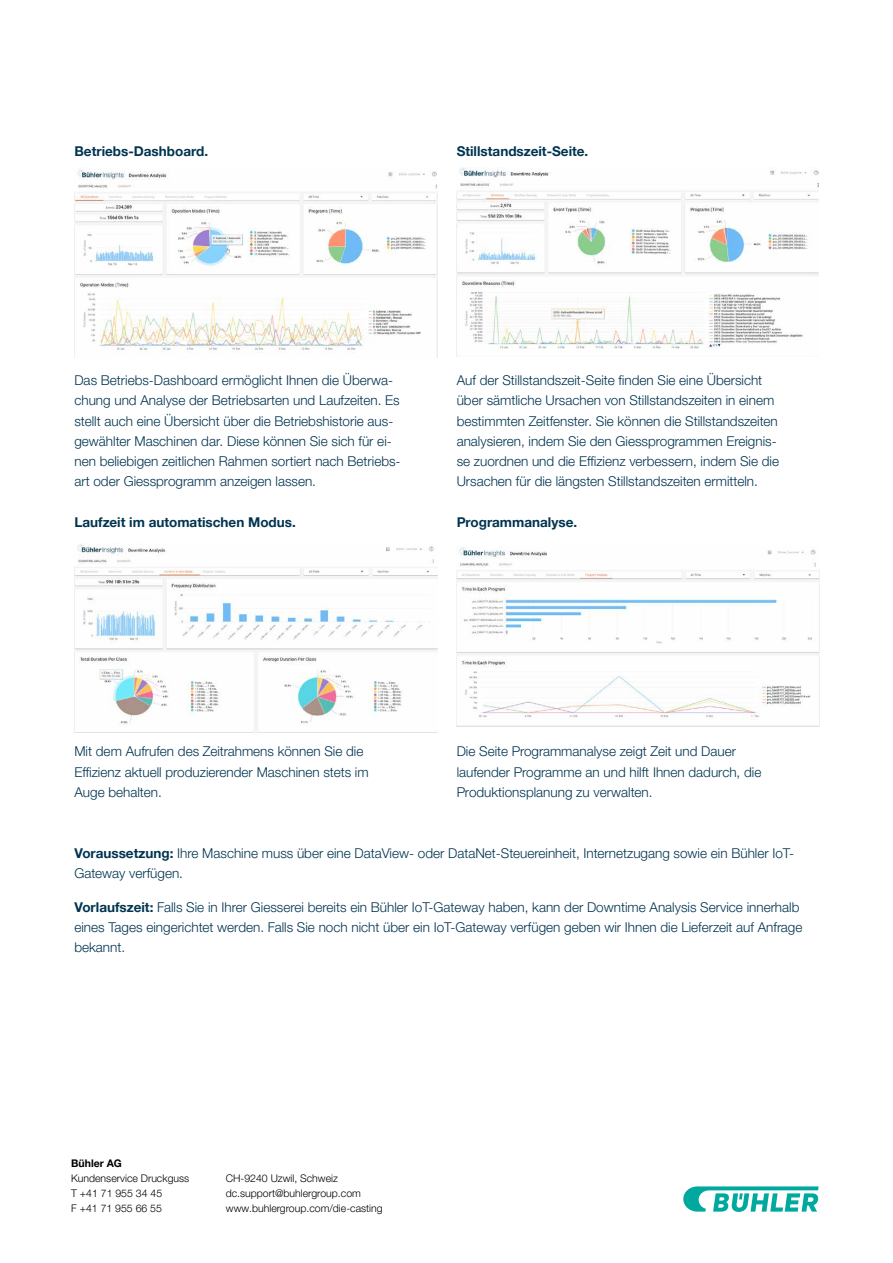
<style>
.page{position:relative;width:893px;height:1263px;background:#fff}
.page>*{position:absolute;margin:0;border:0;box-sizing:border-box;transform-origin:0 0}
.t1{font:300 13.5px/20.2px "Helvetica Neue LTW1 G";color:#003450}
.t2{font:700 13.5px "Helvetica Neue LTW1 G";color:#003450}
.t3{font:300 10.5px "Helvetica Neue LTW1 G";color:#000}
.t4{font:700 10.5px "Helvetica Neue LTW1 G";color:#000}
.s1{font-weight:700}
</style>
<div class="page">
<svg style="left:683px;top:1186px;width:136px;height:26px"></svg>
<img style="left:74px;top:167px;width:363px;height:190px">
<img style="left:74px;top:543px;width:363px;height:189px">
<img style="left:457px;top:167px;width:362px;height:182px">
<img style="left:457px;top:547px;width:362px;height:179px">
<p class="t2" style="left:74px;top:142px;width:135px">Betriebs-Dashboard.</p>
<p class="t2" style="left:457px;top:142px;width:133px">Stillstandszeit-Seite.</p>
<p class="t1" style="left:74px;top:370px;width:328px">Das Betriebs-Dashboard ermöglicht Ihnen die Überwa&shy;chung und Analyse der Betriebsarten und Laufzeiten. Es stellt auch eine Übersicht über die Betriebshistorie aus&shy;gewählter Maschinen dar. Diese können Sie sich für ei&shy;nen beliebigen zeitlichen Rahmen sortiert nach Betriebs&shy;art oder Giessprogramm anzeigen lassen.</p>
<p class="t2" style="left:74px;top:514px;width:223px">Laufzeit im automatischen Modus.</p>
<p class="t1" style="left:457px;top:370px;width:324px">Auf der Stillstandszeit-Seite finden Sie eine Übersicht über sämtliche Ursachen von Stillstandszeiten in einem bestimmten Zeitfenster. Sie können die Stillstandszeiten analysieren, indem Sie den Giessprogrammen Ereignis&shy;se zuordnen und die Effizienz verbessern, indem Sie die Ursachen für die längsten Stillstandszeiten ermitteln.</p>
<p class="t2" style="left:457px;top:514px;width:122px">Programmanalyse.</p>
<p class="t1" style="left:74px;top:741px;width:296px">Mit dem Aufrufen des Zeitrahmens können Sie die<br>Effizienz aktuell produzierender Maschinen stets im<br>Auge behalten.</p>
<p class="t1" style="left:457px;top:741px;width:306px">Die Seite Programmanalyse zeigt Zeit und Dauer laufender Programme an und hilft Ihnen dadurch, die<br>Produktionsplanung zu verwalten.</p>
<p class="t1" style="left:74px;top:843px;width:721px"><span class="s1">Voraussetzung:</span> Ihre Maschine muss über eine DataView- oder DataNet-Steuereinheit, Internetzugang sowie ein Bühler IoT-<br>Gateway verfügen.</p>
<p class="t1" style="left:74px;top:897px;width:730px"><span class="s1">Vorlaufszeit:</span> Falls Sie in Ihrer Giesserei bereits ein Bühler IoT-Gateway haben, kann der Downtime Analysis Service innerhalb eines Tages eingerichtet werden. Falls Sie noch nicht über ein IoT-Gateway verfügen geben wir Ihnen die Lieferzeit auf Anfrage bekannt.</p>
<p class="t4" style="left:71px;top:1157px;width:52px">Bühler AG</p>
<p class="t3" style="left:71px;top:1172px;width:120px">Kundenservice Druckguss</p>
<p class="t3" style="left:226px;top:1172px;width:114px">CH-9240 Uzwil, Schweiz</p>
<p class="t3" style="left:71px;top:1187px;width:92px">T +41 71 955 34 45</p>
<p class="t3" style="left:226px;top:1187px;width:137px">dc.support@buhlergroup.com</p>
<p class="t3" style="left:71px;top:1202px;width:92px">F +41 71 955 66 55</p>
<p class="t3" style="left:226px;top:1202px;width:158px">www.buhlergroup.com/die-casting</p>
</div>
